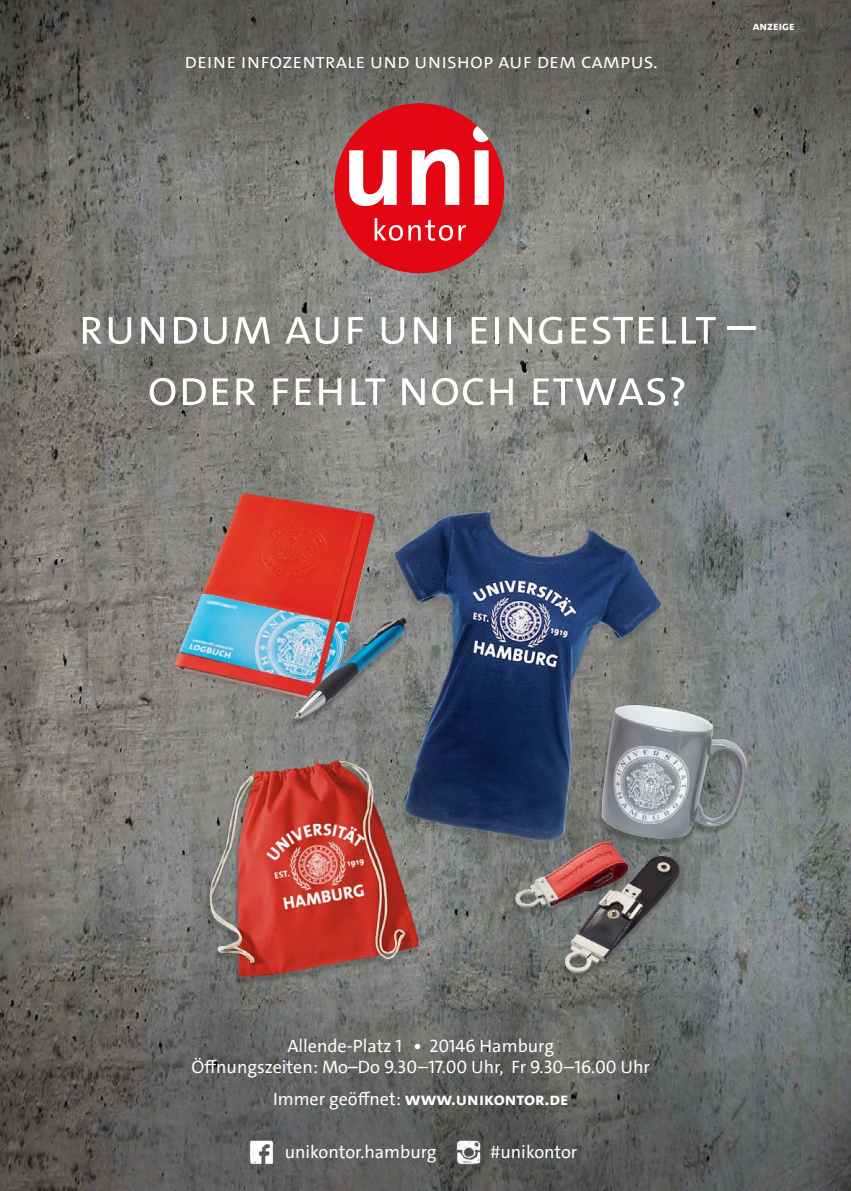
<style>
.page{position:relative;width:851px;height:1191px;background:#fff}
.page>*{position:absolute;margin:0;border:0;box-sizing:border-box;transform-origin:0 0}
.t1{font:51.15px/61.3px "The Sans UHH Semi Light Caps";color:#fff;text-align:center}
.t2{font:21.3px "The Sans UHH Semi Light Caps";color:#fff}
.t3{font:18.15px/21.8px "The Sans UHH";color:#fff;text-align:center}
.t4{font:18.15px "The Sans UHH Bold Caps";color:#fff}
.t5{font:12px "The Sans UHH Bold Caps";color:#fff}
.s1{font-family:"The Sans UHH Bold Caps"}
.s2{font-family:"The Sans UHH"}
</style>
<div class="page">
<img style="left:0;top:0;width:850px;height:1191px">
<img style="left:51px;top:458px;width:735px;height:591px">
<div style="left:334px;top:103px;width:170px;height:170px;background:#e30613;border-radius:50%"></div>
<svg style="left:349px;top:150px;width:47px;height:56px"></svg>
<svg style="left:412px;top:149px;width:47px;height:56px"></svg>
<svg style="left:473px;top:125px;width:17px;height:80px"></svg>
<svg style="left:374px;top:218px;width:92px;height:23px"></svg>
<img style="left:244px;top:1135px;width:38px;height:36px">
<img style="left:451px;top:1135px;width:37px;height:36px">
<p class="t2" style="left:185px;top:47px;width:474px">deine Infozentrale und Unishop auf dem Campus.</p>
<p class="t5" style="left:752px;top:18px;width:43px">Anzeige</p>
<h1 class="t1" style="left:78px;top:296px;width:679px">Rundum auf Uni eingestellt – oder fehlt noch etwas?</h1>
<p class="t3" style="left:191px;top:1034px;width:460px">Allende-Platz 1 <span class="s1">•</span> 20146 Hamburg<br>Öffnungszeiten: Mo–Do 9.30–17.00 Uhr, Fr 9.30–16.00 Uhr</p>
<p class="t4" style="left:273px;top:1087px;width:297px"><span class="s2">Immer geöffnet:</span> www.unikontor.de</p>
<p class="t3" style="left:284px;top:1141px;width:153px">unikontor.hamburg</p>
<p class="t3" style="left:490px;top:1141px;width:89px">#unikontor</p>
</div>
